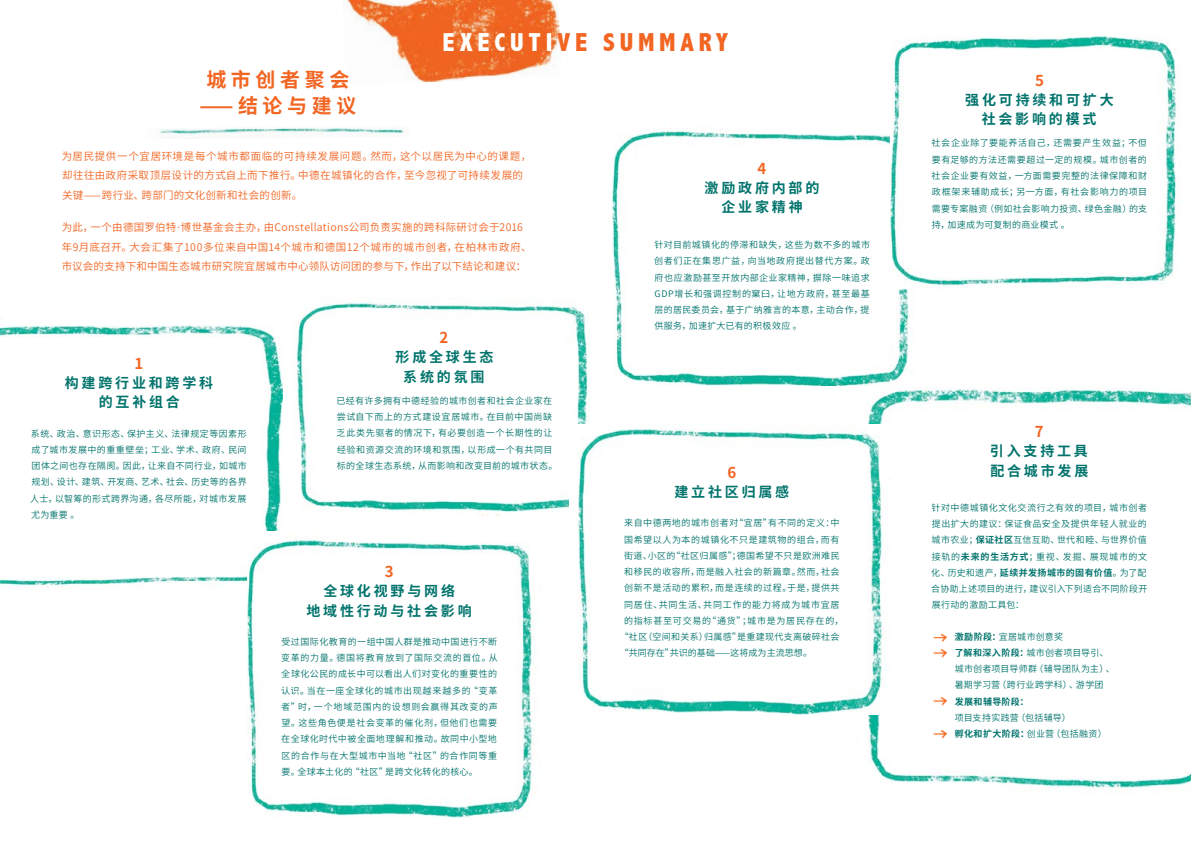
<style>
.page{position:relative;width:1191px;height:842px;background:#fff}
.page>*{position:absolute;margin:0;border:0;box-sizing:border-box;transform-origin:0 0}
.t1{font:800 condensed 26px "Abadi";color:#f26522}
.t2{font:800 condensed 26px "Abadi";color:#fff}
.t3{font:700 20px/26px "Source Han Sans CN";letter-spacing:.23em;color:#f26522;text-align:center}
.t4{font:700 15px "Source Han Sans CN";color:#f26522}
.t5{font:700 14px/19.2px "Source Han Sans CN";letter-spacing:.2em;color:#00736c;text-align:center}
.t6{font:10.5px/19.5px "Source Han Sans CN";letter-spacing:.03em;color:#f26522}
.t7{font:9px/16.3px "Source Han Sans CN";letter-spacing:.045em;color:#00736c;text-align:justify}
.t8{font:9px/16.3px "Source Han Sans CN";letter-spacing:.025em;color:#00736c}
.t9{font:9px "Source Han Sans CN";letter-spacing:.085em;color:#00736c}
.t10{font:9px "Source Han Sans CN";letter-spacing:.065em;color:#00736c}
.t11{font:9px "Source Han Sans CN";letter-spacing:.09em;color:#00736c}
.t12{font:9px "Source Han Sans CN";letter-spacing:.01em;color:#00736c}
.t13{font:700 9px "Source Han Sans CN";letter-spacing:.035em;color:#00736c}
.s1{font-weight:700}
</style>
<div class="page">
<img style="left:343px;top:0;width:217px;height:83px">
<img style="left:0;top:325px;width:283px;height:263px">
<img style="left:867px;top:388px;width:324px;height:401px">
<img style="left:612px;top:131px;width:300px;height:255px">
<img style="left:890px;top:36px;width:289px;height:252px">
<img style="left:157px;top:127px;width:247px;height:12px">
<img style="left:296px;top:302px;width:294px;height:213px">
<img style="left:570px;top:425px;width:320px;height:289px">
<img style="left:247px;top:532px;width:287px;height:287px">
<img style="left:931px;top:632px;width:17px;height:14px">
<img style="left:931px;top:648px;width:17px;height:13px">
<img style="left:931px;top:695px;width:17px;height:14px">
<img style="left:931px;top:728px;width:17px;height:14px">
<h2 class="t3" style="left:199px;top:67px;width:159px">城市创者聚会——结论与建议</h2>
<h1 class="t2" style="left:442px;top:27px;width:51px">EXECUTI</h1>
<h1 class="t1" style="left:557px;top:27px;width:49px">VE SUMMARY</h1>
<p class="t6" style="left:62px;top:146px;width:471px">为居民提供一个宜居环境是每个城市都面临的可持续发展问题。然而，这个以居民为中心的课题，却往往由政府采取顶层设计的方式自上而下推行。中德在城镇化的合作，至今忽视了可持续发展的关键——跨行业、跨部门的文化创新和社会的创新。</p>
<p class="t6" style="left:62px;top:218px;width:471px">为此，一个由德国罗伯特·博世基金会主办，由Constellations公司负责实施的跨科际研讨会于2016年9月底召开。大会汇集了100多位来自中国14个城市和德国12个城市的城市创者，在柏林市政府、市议会的支持下和中国生态城市研究院宜居城市中心领队访问团的参与下，作出了以下结论和建议：</p>
<h3 class="t4" style="left:134px;top:355px;width:10px">1</h3>
<h3 class="t5" style="left:65px;top:374px;width:150px">构建跨行业和跨学科的互补组合</h3>
<p class="t7" style="left:30px;top:425px;width:218px">系统、政治、意识形态、保护主义、法律规定等因素形成了城市发展中的重重壁垒；工业、学术、政府、民间团体之间也存在隔阂。因此，让来自不同行业，如城市规划、设计、建筑、开发商、艺术、社会、历史等的各界人士，以智筹的形式跨界沟通，各尽所能，对城市发展尤为重要 。</p>
<h3 class="t4" style="left:439px;top:329px;width:10px">2</h3>
<h3 class="t5" style="left:395px;top:348px;width:99px">形成全球生态系统的氛围</h3>
<p class="t7" style="left:336px;top:393px;width:222px;text-align:left">已经有许多拥有中德经验的城市创者和社会企业家在尝试自下而上的方式建设宜居城市。在目前中国尚缺乏此类先驱者的情况下，有必要创造一个长期性的让经验和资源交流的环境和氛围，以形成一个有共同目标的全球生态系统，从而影响和改变目前的城市状态。</p>
<h3 class="t4" style="left:385px;top:563px;width:10px">3</h3>
<h3 class="t5" style="left:306px;top:582px;width:167px">全球化视野与网络<br>地域性行动与社会影响</h3>
<p class="t7" style="left:281px;top:634px;width:218px">受过国际化教育的一组中国人群是推动中国进行不断变革的力量。德国将教育放到了国际交流的首位。从全球化公民的成长中可以看出人们对变化的重要性的认识。当在一座全球化的城市出现越来越多的“变革者”时，一个地域范围内的设想则会赢得其改变的声望。这些角色便是社会变革的催化剂，但他们也需要在全球化时代中被全面地理解和推动。故同中小型地区的合作与在大型城市中当地“社区”的合作同等重要。全球本土化的“社区”是跨文化转化的核心。</p>
<h3 class="t4" style="left:757px;top:160px;width:10px">4</h3>
<h3 class="t5" style="left:704px;top:179px;width:116px">激励政府内部的企业家精神</h3>
<p class="t7" style="left:654px;top:237px;width:217px">针对目前城镇化的停滞和缺失，这些为数不多的城市创者们正在集思广益，向当地政府提出替代方案。政府也应激励甚至开放内部企业家精神，摒除一味追求GDP增长和强调控制的窠臼，让地方政府，甚至最基层的居民委员会，基于广纳雅言的本意，主动合作，提供服务，加速扩大已有的积极效应 。</p>
<h3 class="t4" style="left:727px;top:464px;width:10px">6</h3>
<h3 class="t5" style="left:674px;top:483px;width:116px">建立社区归属感</h3>
<p class="t7" style="left:624px;top:515px;width:217px">来自中德两地的城市创者对“宜居”有不同的定义：中</p>
<p class="t10" style="left:624px;top:534px;width:217px">国希望以人为本的城镇化不只是建筑物的组合，而有</p>
<p class="t7" style="left:624px;top:548px;width:217px">街道、小区的“社区归属感”；德国希望不只是欧洲难民</p>
<p class="t7" style="left:624px;top:564px;width:217px">和移民的收容所，而是融入社会的新篇章。然而，社会</p>
<p class="t7" style="left:624px;top:580px;width:217px">创新不是活动的累积，而是连续的过程。于是，提供共</p>
<p class="t11" style="left:624px;top:599px;width:217px">同居住、共同生活、共同工作的能力将成为城市宜居</p>
<p class="t9" style="left:624px;top:616px;width:221px">的指标甚至可交易的“通货”；城市是为居民存在的，</p>
<p class="t7" style="left:620px;top:629px;width:221px">“社区（空间和关系）归属感”是重建现代支离破碎社会</p>
<p class="t12" style="left:620px;top:648px;width:194px">“共同存在”共识的基础——这将成为主流思想。</p>
<h3 class="t4" style="left:1035px;top:72px;width:10px">5</h3>
<h3 class="t5" style="left:965px;top:91px;width:150px">强化可持续和可扩大社会影响的模式</h3>
<p class="t7" style="left:931px;top:135px;width:217px">社会企业除了要能养活自己，还需要产生效益；不但要有足够的方法还需要超过一定的规模。城市创者的社会企业要有效益，一方面需要完整的法律保障和财政框架来辅助成长；另一方面，有社会影响力的项目需要专案融资（例如社会影响力投资、绿色金融）的支持，加速成为可复制的商业模式 。</p>
<h3 class="t4" style="left:1034px;top:423px;width:10px">7</h3>
<h3 class="t5" style="left:990px;top:441px;width:100px;line-height:19.5px;text-align:left">引入支持工具配合城市发展</h3>
<p class="t7" style="left:931px;top:500px;width:218px">针对中德城镇化文化交流行之有效的项目，城市创者提出扩大的建议：保证食品安全及提供年轻人就业的城市农业；<span class="s1">保证社区</span>互信互助、世代和睦、与世界价值接轨的<span class="s1">未来的生活方式</span>；重视、发掘、展现城市的文化、历史和遗产，<span class="s1">延续并发扬城市的固有价值</span>。为了配合协助上述项目的进行，建议引入下列适合不同阶段开展行动的激励工具包：</p>
<p class="t8" style="left:954px;top:628px;width:162px"><span class="s1">激励阶段：</span>宜居城市创意奖<br><span class="s1">了解和深入阶段：</span>城市创者项目导引、城市创者项目导师群（辅导团队为主）、暑期学习营（跨行业跨学科）、游学团</p>
<p class="t13" style="left:954px;top:696px;width:76px">发展和辅导阶段：</p>
<p class="t7" style="left:954px;top:709px;width:154px">项目支持实践营（包括辅导）<br><span class="s1">孵化和扩大阶段：</span>创业营（包括融资）</p>
</div>
